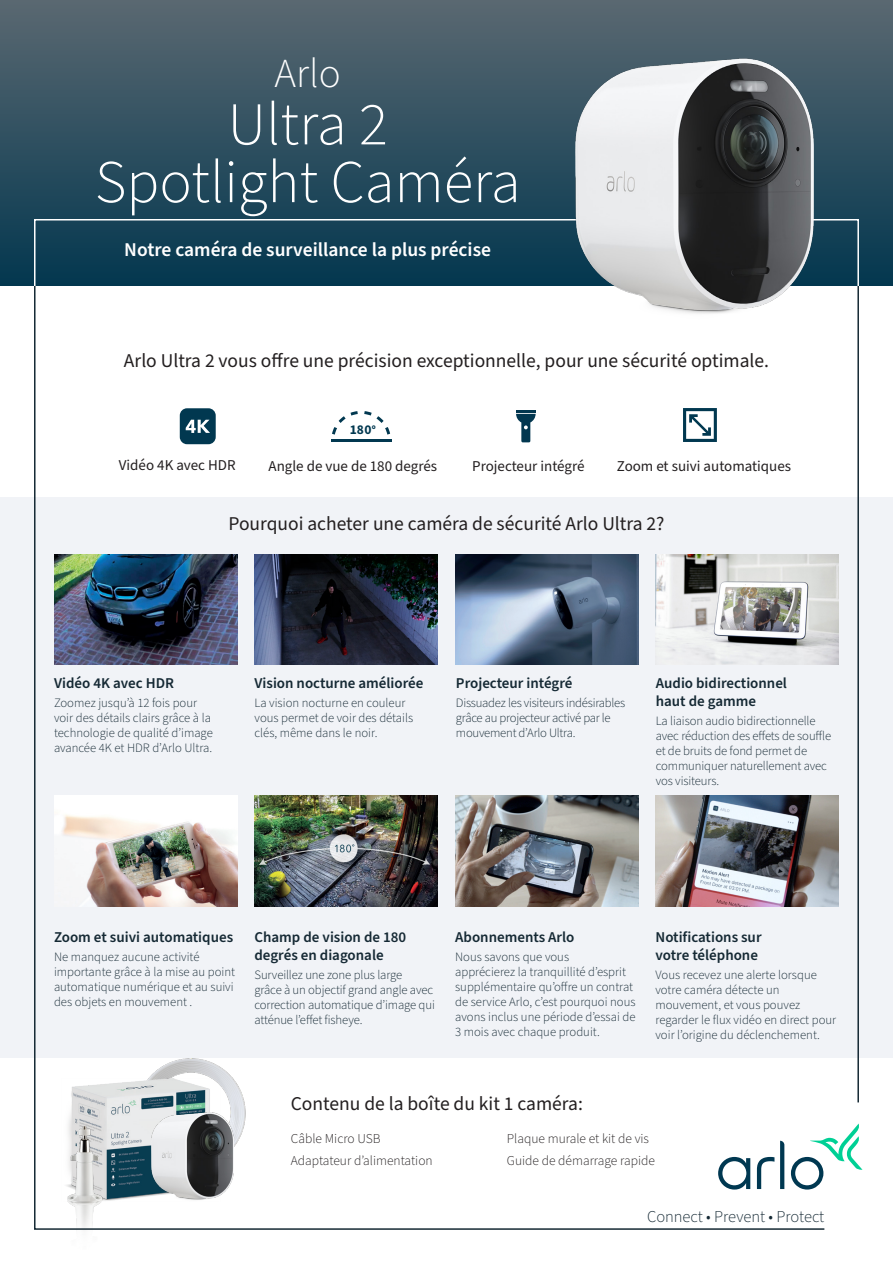
<style>
.page{position:relative;width:893px;height:1263px;background:#fff}
.page>*{position:absolute;margin:0;border:0;box-sizing:border-box;transform-origin:0 0}
.t1{font:300 60.75px/57.8px "Source Sans Pro";color:#fff;text-align:center}
.t2{font:300 41.25px "Source Sans Pro";color:#fff}
.t3{font:19.5px "Source Sans Pro";color:#231f20}
.t4{font:600 19.5px "Source Sans Pro";color:#fff}
.t5{font:300 16.5px "Source Sans Pro";color:#152934}
.t6{font:600 15px/18px "Source Sans Pro";color:#152934}
.t7{font:15px "Source Sans Pro";color:#231f20}
.t8{font:300 13.5px/22.2px "Source Sans Pro";color:#231f20}
.t9{font:300 12.75px/15px "Source Sans Pro";color:#152934}
.t10{font:300 12.75px/15px "Source Sans Pro";letter-spacing:-.02em;color:#152934}
</style>
<div class="page">
<div style="left:0;top:0;width:893px;height:286px;background:linear-gradient(to bottom,#5a6871,#03374f)"></div>
<div style="left:0;top:498px;width:893px;height:560px;background:#f1f3f7"></div>
<img style="left:826px;top:795px;width:13px;height:111px">
<svg style="left:826px;top:1123px;width:36px;height:47px"></svg>
<img style="left:826px;top:554px;width:13px;height:111px">
<hr style="left:857px;top:286px;width:2px;height:816px;background:#152934">
<img style="left:33px;top:284px;width:793px;height:946px">
<div style="left:34px;top:219px;width:825px;height:68px;border:2px solid #fff"></div>
<img style="left:575px;top:55px;width:239px;height:275px">
<svg style="left:350px;top:411px;width:40px;height:24px"></svg>
<h2 class="t2" style="left:274px;top:45px;width:68px">Arlo</h2>
<h1 class="t1" style="left:95px;top:97px;width:427px">Ultra 2<br>Spotlight Caméra</h1>
<h3 class="t4" style="left:124px;top:237px;width:368px">Notre caméra de surveillance la plus précise</h3>
<h3 class="t3" style="left:124px;top:347px;width:647px">Arlo Ultra 2 vous offre une précision exceptionnelle, pour une sécurité optimale.</h3>
<p class="t7" style="left:119px;top:455px;width:118px">Vidéo 4K avec HDR</p>
<p class="t7" style="left:268px;top:456px;width:170px">Angle de vue de 180 degrés</p>
<p class="t7" style="left:472px;top:456px;width:114px">Projecteur intégré</p>
<p class="t7" style="left:617px;top:456px;width:176px">Zoom et suivi automatiques</p>
<h3 class="t3" style="left:228px;top:510px;width:438px">Pourquoi acheter une caméra de sécurité Arlo Ultra 2?</h3>
<p class="t6" style="left:54px;top:674px;width:121px">Vidéo 4K avec HDR</p>
<p class="t9" style="left:54px;top:695px;width:160px">Zoomez jusqu’à 12 fois pour voir des détails clairs grâce à la technologie de qualité d’image avancée 4K et HDR d’Arlo Ultra.</p>
<p class="t6" style="left:254px;top:674px;width:171px">Vision nocturne améliorée</p>
<p class="t9" style="left:254px;top:695px;width:160px">La vision nocturne en couleur vous permet de voir des détails clés, même dans le noir.</p>
<p class="t6" style="left:456px;top:674px;width:118px">Projecteur intégré</p>
<p class="t10" style="left:456px;top:695px;width:171px">Dissuadez les visiteurs indésirables grâce au projecteur activé par le mouvement d’Arlo Ultra.</p>
<p class="t6" style="left:656px;top:674px;width:133px">Audio bidirectionnel haut de gamme</p>
<p class="t9" style="left:656px;top:713px;width:177px">La liaison audio bidirectionnelle avec réduction des effets de souffle et de bruits de fond permet de communiquer naturellement avec vos visiteurs.</p>
<p class="t6" style="left:54px;top:928px;width:181px">Zoom et suivi automatiques</p>
<p class="t9" style="left:54px;top:949px;width:183px">Ne manquez aucune activité importante grâce à la mise au point automatique numérique et au suivi des objets en mouvement .</p>
<p class="t6" style="left:254px;top:928px;width:153px">Champ de vision de 180 degrés en diagonale</p>
<p class="t9" style="left:254px;top:967px;width:182px">Surveillez une zone plus large<br>grâce à un objectif grand angle avec correction automatique d’image qui atténue l’effet fisheye.</p>
<p class="t6" style="left:455px;top:928px;width:121px">Abonnements Arlo</p>
<p class="t9" style="left:455px;top:949px;width:182px">Nous savons que vous<br>apprécierez la tranquillité d’esprit supplémentaire qu’offre un contrat de service Arlo, c’est pourquoi nous avons inclus une période d’essai de<br>3 mois avec chaque produit.</p>
<p class="t6" style="left:655px;top:928px;width:108px">Notifications sur votre téléphone</p>
<p class="t9" style="left:655px;top:967px;width:182px">Vous recevez une alerte lorsque votre caméra détecte un mouvement, et vous pouvez regarder le flux vidéo en direct pour voir l’origine du déclenchement.</p>
<h3 class="t3" style="left:291px;top:1090px;width:294px">Contenu de la boîte du kit 1 caméra:</h3>
<p class="t8" style="left:291px;top:1128px;width:143px">Câble Micro USB<br>Adaptateur d’alimentation</p>
<p class="t8" style="left:507px;top:1128px;width:150px">Plaque murale et kit de vis<br>Guide de démarrage rapide</p>
<p class="t5" style="left:647px;top:1205px;width:179px">Connect • Prevent • Protect</p>
</div>
